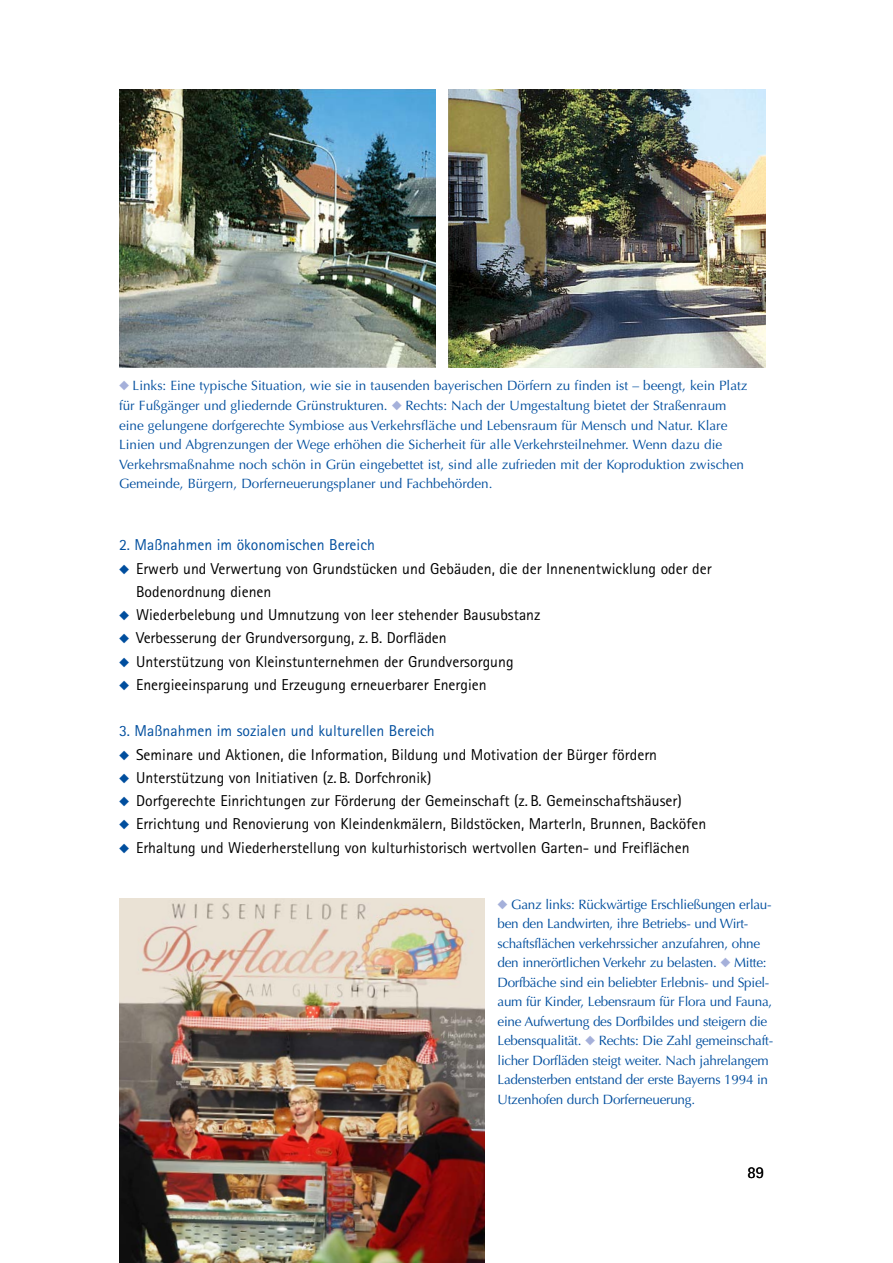
<style>
.page{position:relative;width:893px;height:1263px;background:#fff}
.page>*{position:absolute;margin:0;border:0;box-sizing:border-box;transform-origin:0 0}
.t1{font:16.5px "Rotis Sans Serif Pro";color:#000}
.t2{font:15.75px/23.2px "Rotis Sans Serif Pro";color:#000}
.Head_halb{font:15.75px "Rotis Sans Serif Pro";color:#004e9e}
.t3{font:13.5px/19.5px "Optima LT Std";letter-spacing:-.01em;color:#004e9e}
</style>
<div class="page">
<img style="left:119px;top:899px;width:366px;height:364px">
<img style="left:119px;top:89px;width:317px;height:279px">
<img style="left:449px;top:89px;width:316px;height:279px">
<p class="t3" style="left:119px;top:376px;width:630px;text-indent:14px">Links: Eine typische Situation, wie sie in tausenden bayerischen Dörfern zu finden ist – beengt, kein Platz für Fußgänger und gliedernde Grünstrukturen.</p>
<p class="t3" style="left:119px;top:396px;width:626px;text-indent:286px">Rechts: Nach der Umgestaltung bietet der Straßenraum eine gelungene dorfgerechte Symbiose aus Verkehrsfläche und Lebensraum für Mensch und Natur. Klare Linien und Abgrenzungen der Wege erhöhen die Sicherheit für alle Verkehrsteilnehmer. Wenn dazu die Verkehrsmaßnahme noch schön in Grün eingebettet ist, sind alle zufrieden mit der Koproduktion zwischen Gemeinde, Bürgern, Dorferneuerungsplaner und Fachbehörden.</p>
<p class="Head_halb" style="left:119px;top:536px;width:257px">2. Maßnahmen im ökonomischen Bereich</p>
<p class="t2" style="left:136px;top:557px;width:577px">Erwerb und Verwertung von Grundstücken und Gebäuden, die der Innenentwicklung oder der<br>Bodenordnung dienen</p>
<p class="t2" style="left:136px;top:603px;width:406px">Wiederbelebung und Umnutzung von leer stehender Bausubstanz</p>
<p class="t2" style="left:136px;top:626px;width:312px">Verbesserung der Grundversorgung, z. B. Dorfläden</p>
<p class="t2" style="left:136px;top:650px;width:379px">Unterstützung von Kleinstunternehmen der Grundversorgung</p>
<p class="t2" style="left:136px;top:673px;width:352px">Energieeinsparung und Erzeugung erneuerbarer Energien</p>
<p class="Head_halb" style="left:119px;top:722px;width:317px">3. Maßnahmen im sozialen und kulturellen Bereich</p>
<p class="t2" style="left:136px;top:743px;width:523px">Seminare und Aktionen, die Information, Bildung und Motivation der Bürger fördern</p>
<p class="t2" style="left:136px;top:766px;width:297px">Unterstützung von Initiativen (z. B. Dorfchronik)</p>
<p class="t2" style="left:136px;top:789px;width:547px">Dorfgerechte Einrichtungen zur Förderung der Gemeinschaft (z. B. Gemeinschaftshäuser)</p>
<p class="t2" style="left:136px;top:812px;width:572px">Errichtung und Renovierung von Kleindenkmälern, Bildstöcken, Marterln, Brunnen, Backöfen</p>
<p class="t2" style="left:136px;top:836px;width:555px">Erhaltung und Wiederherstellung von kulturhistorisch wertvollen Garten- und Freiflächen</p>
<p class="t3" style="left:497px;top:895px;width:276px;text-indent:14px">Ganz links: Rückwärtige Erschließungen erlau&shy;ben den Landwirten, ihre Betriebs- und Wirt&shy;schaftsflächen verkehrssicher anzufahren, ohne den innerörtlichen Verkehr zu belasten.</p>
<p class="t3" style="left:497px;top:953px;width:276px;text-indent:237px">Mitte:<br>Dorfbäche sind ein beliebter Erlebnis- und Spiel&shy;aum für Kinder, Lebensraum für Flora und Fauna, eine Aufwertung des Dorfbildes und steigern die Lebensqualität.</p>
<p class="t3" style="left:497px;top:1031px;width:277px;text-indent:101px">Rechts: Die Zahl gemeinschaft&shy;licher Dorfläden steigt weiter. Nach jahrelangem Ladensterben entstand der erste Bayerns 1994 in Utzenhofen durch Dorferneuerung.</p>
<p class="t1" style="left:747px;top:1163px;width:18px">89</p>
</div>
